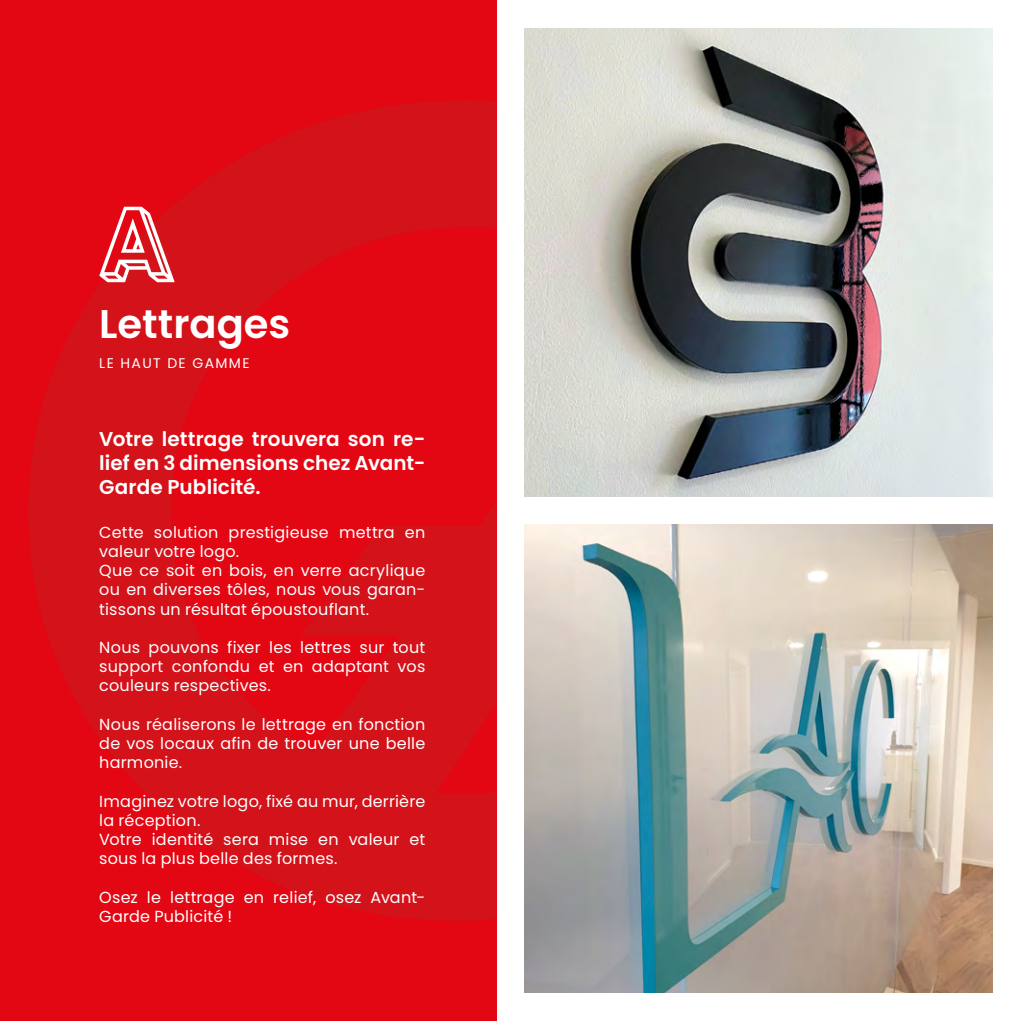
<style>
.page{position:relative;width:1021px;height:1021px;background:#fff}
.page>*{position:absolute;margin:0;border:0;box-sizing:border-box;transform-origin:0 0}
.t1{font:600 40px "Poppins";color:#fff}
.t2{font:600 20px/24px "Poppins";letter-spacing:.005em;color:#fff;text-align:justify}
.t3{font:16px/19.2px "Poppins";letter-spacing:.015em;color:#fff}
.t4{font:14px "Poppins";letter-spacing:.1em;color:#fff}
</style>
<div class="page">
<div style="left:0;top:0;width:496px;height:1020px;background:#e30613"></div>
<svg style="left:28px;top:100px;width:468px;height:820px;fill:#d3121a"></svg>
<img style="left:524px;top:28px;width:468px;height:468px">
<img style="left:524px;top:524px;width:468px;height:468px">
<svg style="left:99px;top:207px;width:76px;height:75px"></svg>
<h1 class="t1" style="left:99px;top:301px;width:192px">Lettrages</h1>
<p class="t4" style="left:99px;top:355px;width:152px">LE HAUT DE GAMME</p>
<p class="t2" style="left:99px;top:427px;width:327px">Votre lettrage trouvera son re&shy;lief en 3 dimensions chez Avant-Garde Publicité.</p>
<p class="t3" style="left:99px;top:522px;width:327px">Cette solution prestigieuse mettra en valeur votre logo.<br>Que ce soit en bois, en verre acrylique ou en diverses tôles, nous vous garan&shy;tissons un résultat époustouflant.</p>
<p class="t3" style="left:99px;top:637px;width:327px;text-align:justify">Nous pouvons fixer les lettres sur tout support confondu et en adaptant vos couleurs respectives.</p>
<p class="t3" style="left:99px;top:714px;width:328px;text-align:justify">Nous réaliserons le lettrage en fonction de vos locaux afin de trouver une belle harmonie.</p>
<p class="t3" style="left:99px;top:791px;width:327px">Imaginez votre logo, fixé au mur, derrière la réception.<br>Votre identité sera mise en valeur et sous la plus belle des formes.</p>
<p class="t3" style="left:99px;top:887px;width:327px">Osez le lettrage en relief, osez Avant-<br>Garde Publicité !</p>
</div>
